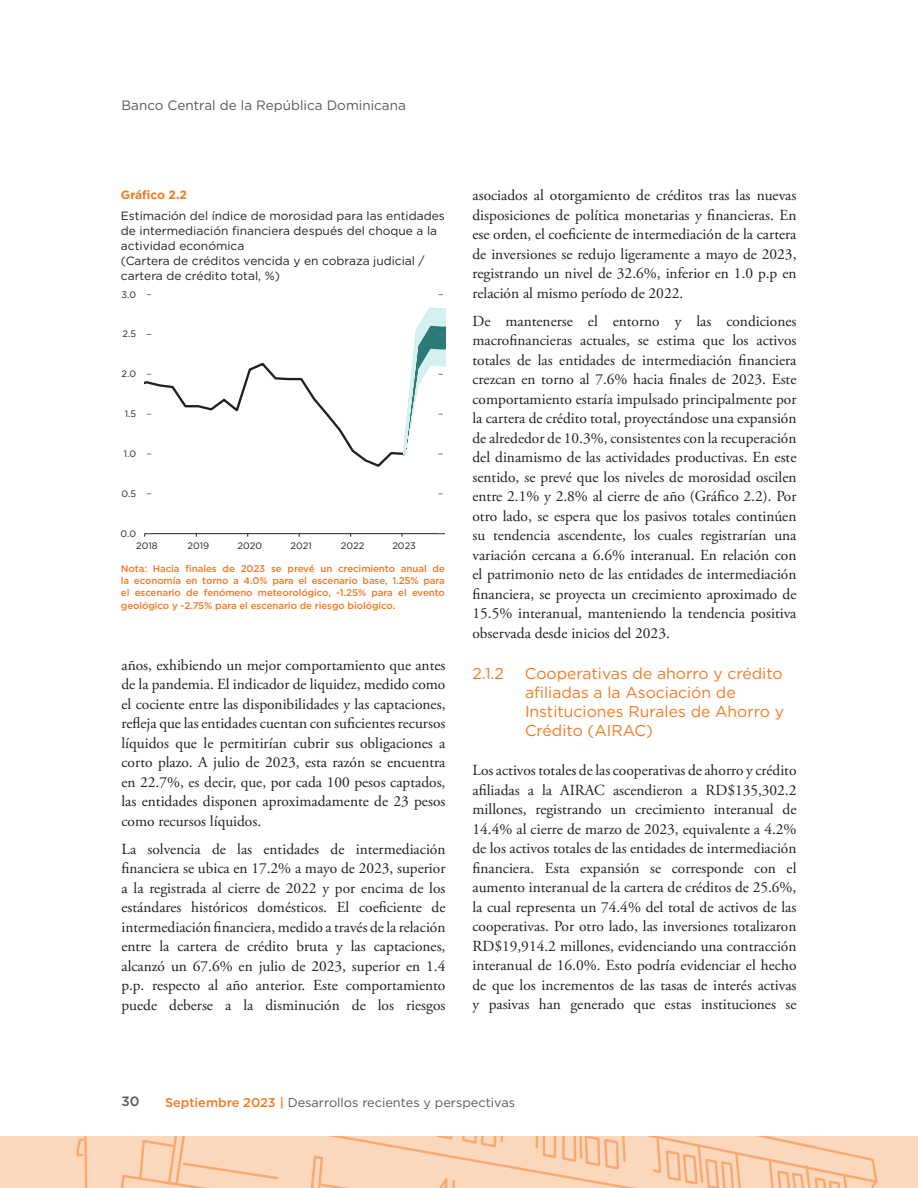
<style>
.page{position:relative;width:918px;height:1188px;background:#fff}
.page>*{position:absolute;margin:0;border:0;box-sizing:border-box;transform-origin:0 0}
.Sub_update{font:15.75px/18.9px "Gotham";color:#f47921}
.TEX{font:15.3px/19.5px "Adobe Garamond Pro";color:#231f20;text-align:justify}
.t1{font:13.5px "Gotham";color:#57585a}
.t2{font:500 13.5px "Gotham";color:#57585a}
.t3{font:12.75px "Gotham";color:#57585a}
.Graficos_Up{font:12px/15px "Gotham";color:#231f20}
.Graficos_Up-2{font:700 12px "Gotham";letter-spacing:-.01em;color:#f47921}
.Nota_Graficos{font:500 9.75px/12.3px "Gotham";letter-spacing:-.01em;color:#f47921;text-align:justify}
.t4{font:9.3px "Gotham";color:#231f20}
.s1{font-weight:500;color:#f47921}
</style>
<div class="page">
<hr style="left:917px;top:1137px;width:1px;height:51px;background:#f47921">
<svg style="left:15px;top:1137px;width:901px;height:51px;background:#fad1b3"></svg>
<hr style="left:145px;top:533px;width:300px;height:1px;background:#231f20">
<svg style="left:144px;top:533px;width:7px;height:4px"></svg>
<svg style="left:145px;top:295px;width:301px;height:172px"></svg>
<p class="t1" style="left:122px;top:97px;width:286px">Banco Central de la República Dominicana</p>
<p class="Graficos_Up-2" style="left:121px;top:186px;width:68px">Gráfico 2.2</p>
<p class="Graficos_Up" style="left:121px;top:208px;width:325px">Estimación del índice de morosidad para las entidades de intermediación financiera después del choque a la actividad económica</p>
<p class="Graficos_Up" style="left:121px;top:253px;width:305px">(Cartera de créditos vencida y en cobraza judicial / cartera de crédito total, %)</p>
<p class="t4" style="left:121px;top:288px;width:16px">3.0</p>
<p class="t4" style="left:123px;top:328px;width:15px">2.5</p>
<p class="t4" style="left:122px;top:368px;width:16px">2.0</p>
<p class="t4" style="left:125px;top:408px;width:13px">1.5</p>
<p class="t4" style="left:124px;top:448px;width:14px">1.0</p>
<p class="t4" style="left:121px;top:487px;width:16px">0.5</p>
<p class="t4" style="left:120px;top:527px;width:17px">0.0</p>
<p class="t4" style="left:136px;top:539px;width:23px">2018</p>
<p class="t4" style="left:188px;top:539px;width:23px">2019</p>
<p class="t4" style="left:238px;top:539px;width:26px">2020</p>
<p class="t4" style="left:291px;top:539px;width:23px">2021</p>
<p class="t4" style="left:341px;top:539px;width:25px">2022</p>
<p class="t4" style="left:392px;top:539px;width:25px">2023</p>
<p class="Nota_Graficos" style="left:121px;top:562px;width:326px">Nota: Hacia finales de 2023 se prevé un crecimiento anual de la economía en torno a 4.0% para el escenario base, 1.25% para el escenario de fenómeno meteorológico, -1.25% para el evento geológico y -2.75% para el escenario de riesgo biológico.</p>
<p class="TEX" style="left:122px;top:656px;width:326px">años, exhibiendo un mejor comportamiento que antes de la pandemia. El indicador de liquidez, medido como el cociente entre las disponibilidades y las captaciones, refleja que las entidades cuentan con suficientes recursos líquidos que le permitirían cubrir sus obligaciones a corto plazo. A julio de 2023, esta razón se encuentra en 22.7%, es decir, que, por cada 100 pesos captados, las entidades disponen aproximadamente de 23 pesos como recursos líquidos.</p>
<p class="TEX" style="left:122px;top:840px;width:326px">La solvencia de las entidades de intermediación financiera se ubica en 17.2% a mayo de 2023, superior a la registrada al cierre de 2022 y por encima de los estándares históricos domésticos. El coeficiente de intermediación financiera, medido a través de la relación entre la cartera de crédito bruta y las captaciones, alcanzó un 67.6% en julio de 2023, superior en 1.4 p.p. respecto al año anterior. Este comportamiento puede deberse a la disminución de los riesgos</p>
<p class="TEX" style="left:472px;top:186px;width:326px">asociados al otorgamiento de créditos tras las nuevas disposiciones de política monetarias y financieras. En ese orden, el coeficiente de intermediación de la cartera de inversiones se redujo ligeramente a mayo de 2023, registrando un nivel de 32.6%, inferior en 1.0 p.p en relación al mismo período de 2022.</p>
<p class="TEX" style="left:472px;top:312px;width:326px">De mantenerse el entorno y las condiciones macrofinancieras actuales, se estima que los activos totales de las entidades de intermediación financiera crezcan en torno al 7.6% hacia finales de 2023. Este comportamiento estaría impulsado principalmente por la cartera de crédito total, proyectándose una expansión de alrededor de 10.3%, consistentes con la recuperación del dinamismo de las actividades productivas. En este sentido, se prevé que los niveles de morosidad oscilen entre 2.1% y 2.8% al cierre de año (Gráfico 2.2). Por otro lado, se espera que los pasivos totales continúen su tendencia ascendente, los cuales registrarían una variación cercana a 6.6% interanual. En relación con el patrimonio neto de las entidades de intermediación financiera, se proyecta un crecimiento aproximado de 15.5% interanual, manteniendo la tendencia positiva observada desde inicios del 2023.</p>
<p class="Sub_update" style="left:472px;top:663px;width:33px">2.1.2</p>
<p class="Sub_update" style="left:525px;top:663px;width:261px">Cooperativas de ahorro y crédito afiliadas a la Asociación de<br>Instituciones Rurales de Ahorro y<br>Crédito (AIRAC)</p>
<p class="TEX" style="left:472px;top:761px;width:326px">Los activos totales de las cooperativas de ahorro y crédito afiliadas a la AIRAC ascendieron a RD$135,302.2 millones, registrando un crecimiento interanual de 14.4% al cierre de marzo de 2023, equivalente a 4.2% de los activos totales de las entidades de intermediación financiera. Esta expansión se corresponde con el aumento interanual de la cartera de créditos de 25.6%, la cual representa un 74.4% del total de activos de las cooperativas. Por otro lado, las inversiones totalizaron RD$19,914.2 millones, evidenciando una contracción interanual de 16.0%. Esto podría evidenciar el hecho de que los incrementos de las tasas de interés activas y pasivas han generado que estas instituciones se</p>
<p class="t2" style="left:122px;top:1093px;width:20px">30</p>
<p class="t3" style="left:165px;top:1095px;width:352px"><span class="s1">Septiembre 2023 |</span> Desarrollos recientes y perspectivas</p>
</div>
